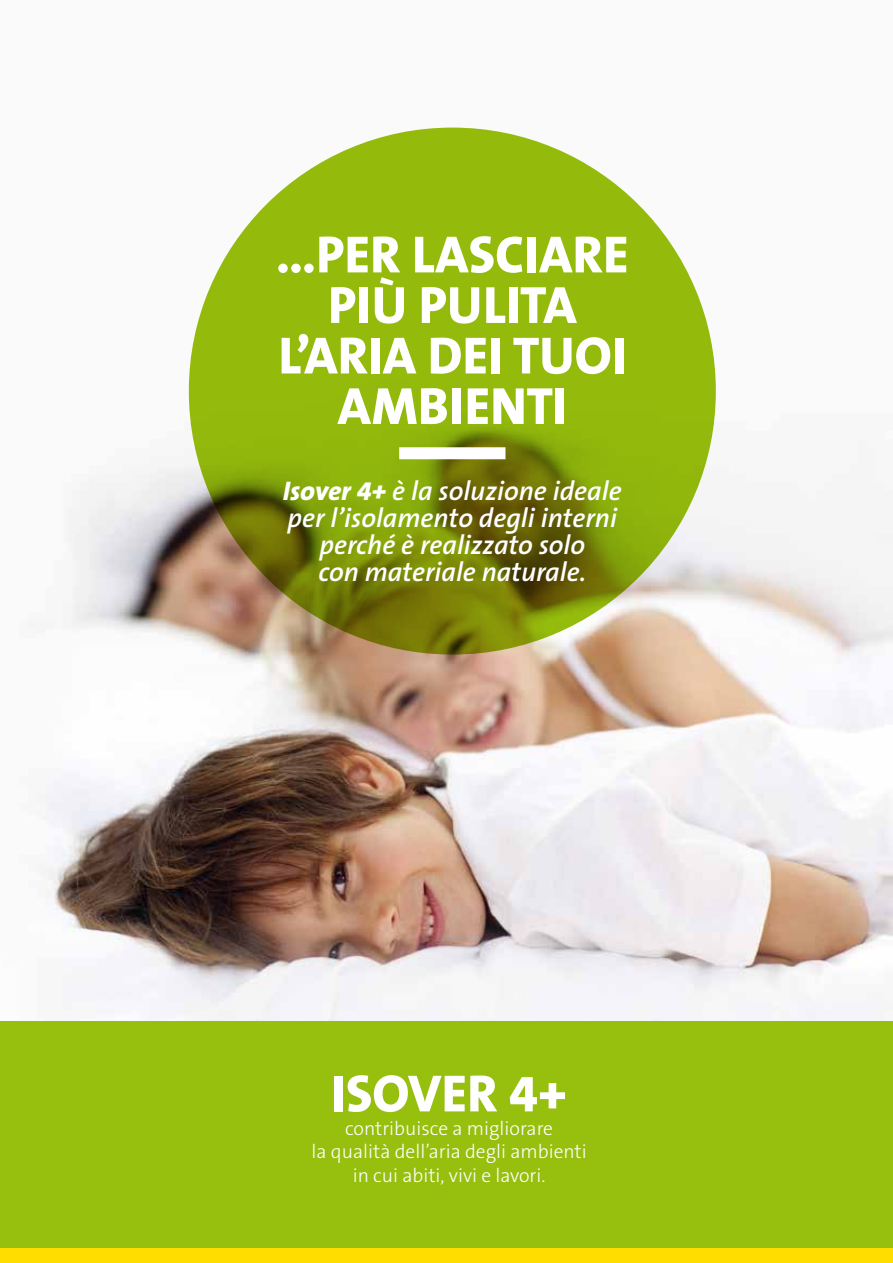
<style>
.page{position:relative;width:893px;height:1263px;background:#fff}
.page>*{position:absolute;margin:0;border:0;box-sizing:border-box;transform-origin:0 0}
.t1{font:800 52.8px/50.6px "The Sans B8";color:#fff;text-align:center}
.t2{font:italic 600 27px/27px "The Sans B6";color:#fff;text-align:center}
.t3{font:300 19.5px/23.4px "The Sans B3";color:#fff;text-align:center}
.s1{font-family:"The Sans B8";font-weight:800}
</style>
<div class="page">
<div style="left:0;top:0;width:892px;height:1263px;background:#97bf0d"></div>
<div style="left:0;top:1248px;width:893px;height:15px;background:#fd0"></div>
<img style="left:0;top:0;width:892px;height:1020px">
<svg style="left:189px;top:128px;width:527px;height:527px"></svg>
<div style="left:399px;top:447px;width:106px;height:12px;background:#fff"></div>
<h1 class="t1" style="left:276px;top:231px;width:354px">…PER LASCIARE<br>PIÙ PULITA<br>L’ARIA DEI TUOI<br>AMBIENTI</h1>
<p class="t2" style="left:283px;top:479px;width:340px"><span class="s1">Isover 4+</span> è la soluzione ideale per l’isolamento degli interni perché è realizzato solo<br>con materiale naturale.</p>
<h1 class="t1" style="left:331px;top:1070px;width:237px">ISOVER 4+</h1>
<p class="t3" style="left:312px;top:1117px;width:277px">contribuisce a migliorare<br>la qualità dell’aria degli ambienti in cui abiti, vivi e lavori.</p>
</div>
